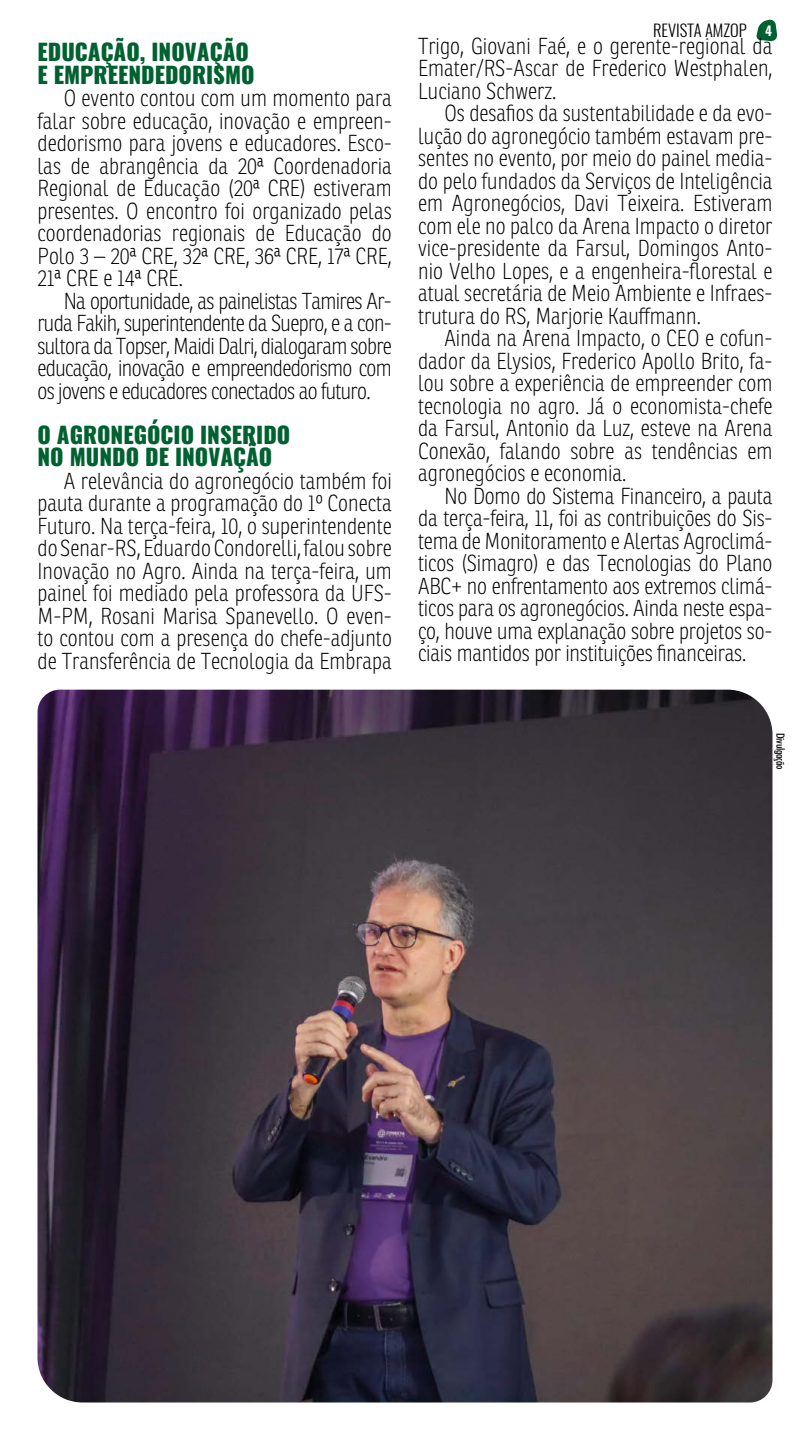
<style>
.page{position:relative;width:810px;height:1440px;background:#fff}
.page>*{position:absolute;margin:0;border:0;box-sizing:border-box;transform-origin:0 0}
.t1{font:100 22.5px/22.5px "Ronnia Cond";color:#000;text-align:justify}
.t2{font:800 22.5px/22.5px "Oswald";color:#006130}
.t3{font:300 16.5px "Oswald";color:#000}
.t4{font:500 condensed 11.25px "Futura BT";letter-spacing:-.02em;color:#000}
.s1{font-weight:700;font-size:12.9px;color:#fff}
</style>
<div class="page">
<svg style="left:756px;top:19px;width:22px;height:22px"></svg>
<img style="left:38px;top:690px;width:734px;height:712px">
<p class="t2" style="left:38px;top:42px;width:219px">EDUCAÇÃO, INOVAÇÃO<br>E EMPREENDEDORISMO</p>
<p class="t1" style="left:38px;top:88px;width:356px;text-indent:26px">O evento contou com um momento para falar sobre educação, inovação e empreen&shy;dedorismo para jovens e educadores. Esco&shy;las de abrangência da 20ª Coordenadoria Regional de Educação (20ª CRE) estiveram presentes. O encontro foi organizado pelas coordenadorias regionais de Educação do Polo 3 – 20ª CRE, 32ª CRE, 36ª CRE, 17ª CRE, 21ª CRE e 14ª CRE.</p>
<p class="t1" style="left:38px;top:290px;width:356px;text-indent:26px">Na oportunidade, as painelistas Tamires Ar&shy;ruda Fakih, superintendente da Suepro, e a con&shy;sultora da Topser, Maidi Dalri, dialogaram sobre educação, inovação e empreendedorismo com os jovens e educadores conectados ao futuro.</p>
<p class="t2" style="left:38px;top:424px;width:254px">O AGRONEGÓCIO INSERIDO<br>NO MUNDO DE INOVAÇÃO</p>
<p class="t1" style="left:38px;top:470px;width:356px;text-indent:26px">A relevância do agronegócio também foi pauta durante a programação do 1º Conecta Futuro. Na terça-feira, 10, o superintendente do Senar-RS, Eduardo Condorelli, falou sobre Inovação no Agro. Ainda na terça-feira, um painel foi mediado pela professora da UFS-M-PM, Rosani Marisa Spanevello. O even&shy;to contou com a presença do chefe-adjunto de Transferência de Tecnologia da Embrapa</p>
<p class="t3" style="left:653px;top:19px;width:120px">REVISTA AMZOP <span class="s1">4</span></p>
<p class="t1" style="left:418px;top:35px;width:356px">Trigo, Giovani Faé, e o gerente-regional da Emater/RS-Ascar de Frederico Westphalen, Luciano Schwerz.</p>
<p class="t1" style="left:418px;top:103px;width:356px;text-indent:26px">Os desafios da sustentabilidade e da evo&shy;lução do agronegócio também estavam pre&shy;sentes no evento, por meio do painel media&shy;do pelo fundados da Serviços de Inteligência em Agronegócios, Davi Teixeira. Estiveram com ele no palco da Arena Impacto o diretor vice-presidente da Farsul, Domingos Anto&shy;nio Velho Lopes, e a engenheira-florestal e atual secretária de Meio Ambiente e Infraes&shy;trutura do RS, Marjorie Kauffmann.</p>
<p class="t1" style="left:418px;top:328px;width:356px;text-indent:26px">Ainda na Arena Impacto, o CEO e cofun&shy;dador da Elysios, Frederico Apollo Brito, fa&shy;lou sobre a experiência de empreender com tecnologia no agro. Já o economista-chefe da Farsul, Antonio da Luz, esteve na Arena Conexão, falando sobre as tendências em agronegócios e economia.</p>
<p class="t1" style="left:418px;top:485px;width:356px;text-indent:26px">No Domo do Sistema Financeiro, a pauta da terça-feira, 11, foi as contribuições do Sis&shy;tema de Monitoramento e Alertas Agroclimá&shy;ticos (Simagro) e das Tecnologias do Plano ABC+ no enfrentamento aos extremos climá&shy;ticos para os agronegócios. Ainda neste espa&shy;ço, houve uma explanação sobre projetos so&shy;ciais mantidos por instituições financeiras.</p>
<p class="t4" style="left:787px;top:733px;width:38px;rotate:90deg">Divulgação</p>
</div>
